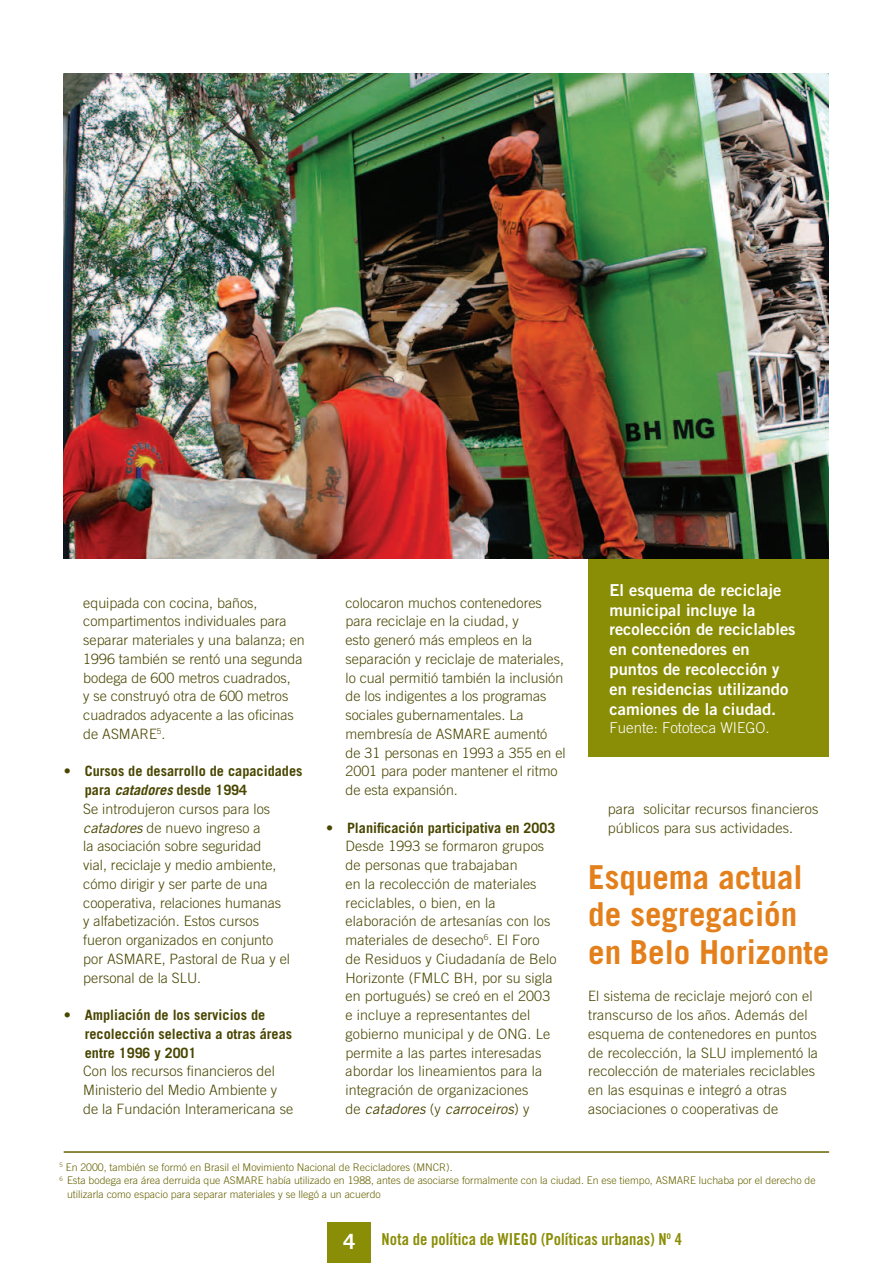
<style>
.page{position:relative;width:893px;height:1263px;background:#fff}
.page>*{position:absolute;margin:0;border:0;box-sizing:border-box;transform-origin:0 0}
.Headimg1{font:700 33px/37.5px "Trade Gothic";color:#e4801b}
.t1{font:700 21px "Trade Gothic";color:#fff}
.Caption2{font:16.5px/19.8px "Trade Gothic Bold Two";color:#fff}
.t2{font:16.5px "Trade Gothic Bold Cond Twenty";color:#8a8d06}
.Caption2-2{font:300 15px "Trade Gothic";color:#fff}
.Body_bellet_no{font:300 14.25px/18.8px "Trade Gothic";color:#494600}
.Body1{font:300 14.25px/18.8px "Trade Gothic";letter-spacing:.01em;color:#494600}
.bullets{font:700 14.25px/18.8px "Trade Gothic";color:#494600}
.footnote{font:300 10.5px/13.5px "Trade Gothic";color:#676200}
.s1{font-style:italic}
.s2{font-weight:400;font-style:italic}
.s3{font-weight:300}
</style>
<div class="page">
<div style="left:327px;top:1222px;width:44px;height:41px;background:#8a8d06"></div>
<div style="left:588px;top:558px;width:241px;height:199px;background:#8a8d06"></div>
<img style="left:64px;top:74px;width:764px;height:484px">
<hr style="left:64px;top:1151px;width:765px;height:2px;background:#676200">
<p class="Body_bellet_no" style="left:83px;top:593px;width:223px">equipada con cocina, baños, compartimentos individuales para separar materiales y una balanza; en<br>1996 también se rentó una segunda bodega de 600 metros cuadrados,<br>y se construyó otra de 600 metros cuadrados adyacente a las oficinas de ASMARE<sup>5</sup>.</p>
<p class="bullets" style="left:85px;top:762px;width:219px;text-indent:-21px">• Cursos de desarrollo de capacidades para <span class="s1">catadores</span> desde 1994</p>
<p class="Body_bellet_no" style="left:83px;top:799px;width:208px">Se introdujeron cursos para los <span class="s2">catadores</span> de nuevo ingreso a<br>la asociación sobre seguridad<br>vial, reciclaje y medio ambiente, cómo dirigir y ser parte de una cooperativa, relaciones humanas y alfabetización. Estos cursos fueron organizados en conjunto por ASMARE, Pastoral de Rua y el personal de la SLU.</p>
<p class="bullets" style="left:85px;top:1005px;width:209px;text-indent:-21px"><span class="s3">•</span> Ampliación de los servicios de recolección selectiva a otras áreas entre 1996 y 2001</p>
<p class="Body_bellet_no" style="left:83px;top:1062px;width:211px">Con los recursos financieros del<br>Ministerio del Medio Ambiente y de la Fundación Interamericana se</p>
<p class="Body_bellet_no" style="left:345px;top:593px;width:222px">colocaron muchos contenedores para reciclaje en la ciudad, y<br>esto generó más empleos en la separación y reciclaje de materiales, lo cual permitió también la inclusión de los indigentes a los programas sociales gubernamentales. La membresía de ASMARE aumentó de 31 personas en 1993 a 355 en el<br>2001 para poder mantener el ritmo de esta expansión.</p>
<p class="bullets" style="left:326px;top:818px;width:231px"><span class="s3">•</span> Planificación participativa en 2003</p>
<p class="Body_bellet_no" style="left:345px;top:837px;width:213px">Desde 1993 se formaron grupos de personas que trabajaban<br>en la recolección de materiales reciclables, o bien, en la elaboración de artesanías con los materiales de desecho<sup>6</sup>. El Foro de Residuos y Ciudadanía de Belo<br>Horizonte (FMLC BH, por su sigla en portugués) se creó en el 2003 e incluye a representantes del gobierno municipal y de ONG. Le permite a las partes interesadas abordar los lineamientos para la integración de organizaciones<br>de <span class="s2">catadores</span> (y <span class="s2">carroceiros</span>) y</p>
<p class="Caption2" style="left:609px;top:580px;width:188px">El esquema de reciclaje municipal incluye la recolección de reciclables en contenedores en puntos de recolección y en residencias utilizando camiones de la ciudad.</p>
<p class="Caption2-2" style="left:609px;top:718px;width:162px">Fuente: Fototeca WIEGO.</p>
<p class="Body_bellet_no" style="left:608px;top:799px;width:212px">para solicitar recursos financieros públicos para sus actividades.</p>
<p class="Headimg1" style="left:588px;top:858px;width:242px">Esquema actual de segregación en Belo Horizonte</p>
<p class="Body1" style="left:588px;top:987px;width:231px">El sistema de reciclaje mejoró con el transcurso de los años. Además del esquema de contenedores en puntos de recolección, la SLU implementó la recolección de materiales reciclables en las esquinas e integró a otras asociaciones o cooperativas de</p>
<p class="footnote" style="left:60px;top:1160px;width:395px"><sup>5</sup> En 2000, también se formó en Brasil el Movimiento Nacional de Recicladores (MNCR).</p>
<p class="footnote" style="left:67px;top:1173px;width:750px;text-indent:-8px"><sup>6</sup> Esta bodega era área derruida que ASMARE había utilizado en 1988, antes de asociarse formalmente con la ciudad. En ese tiempo, ASMARE luchaba por el derecho de utilizarla como espacio para separar materiales y se llegó a un acuerdo</p>
<h2 class="t1" style="left:344px;top:1228px;width:13px">4</h2>
<p class="t2" style="left:382px;top:1229px;width:302px">Nota de política de WIEGO (Políticas urbanas) N<sup>o</sup> 4</p>
</div>
